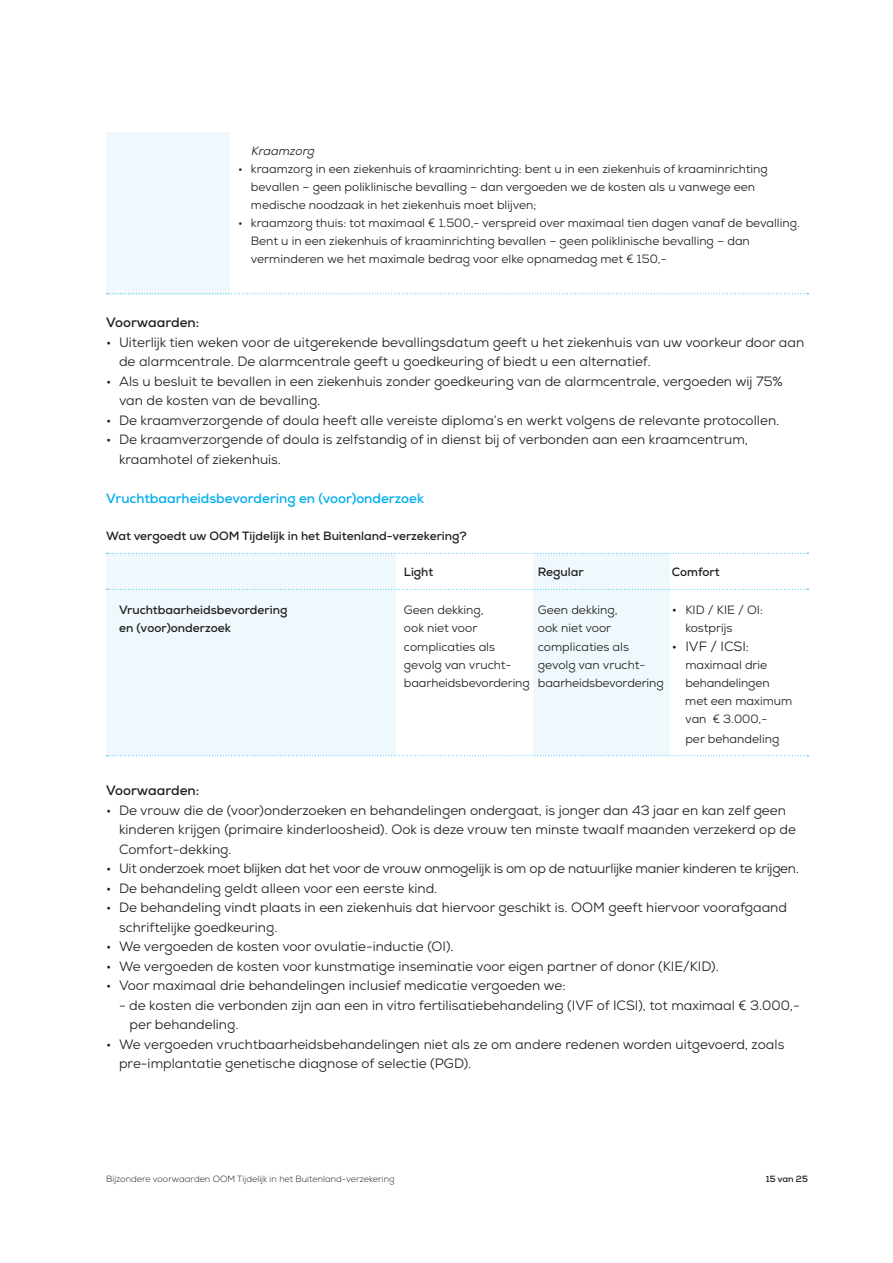
<style>
.page{position:relative;width:893px;height:1263px;background:#fff}
.page>*{position:absolute;margin:0;border:0;box-sizing:border-box;transform-origin:0 0}
.t1{font:13.5px/19.5px "Nexa";color:#221f1f}
.t2{font:13.5px "Nexa";letter-spacing:-.02em;color:#221f1f}
.t3{font:700 13.5px "Nexa";color:#00adef}
.t4{font:700 13.5px "Nexa";color:#221f1f}
.t5{font:12px/18px "Nexa";color:#221f1f}
.t6{font:700 12px/18px "Nexa";color:#221f1f}
.t7{font:italic 12px "Nexa";color:#221f1f}
.t8{font:300 9px "Nexa";color:#221f1f}
.t9{font:700 9px "Nexa";color:#221f1f}
.s1{font-size:13.5px}
</style>
<div class="page">
<div style="left:534px;top:554px;width:136px;height:202px;background:#eef8fd"></div>
<div style="left:106px;top:554px;width:289px;height:202px;background:#eef8fd"></div>
<div style="left:106px;top:132px;width:124px;height:162px;background:#eef8fd"></div>
<svg style="left:107px;top:293px;width:701px;height:1px"></svg>
<svg style="left:107px;top:553px;width:701px;height:1px"></svg>
<svg style="left:107px;top:589px;width:701px;height:1px"></svg>
<svg style="left:107px;top:755px;width:701px;height:1px"></svg>
<p class="t7" style="left:251px;top:145px;width:67px">Kraamzorg</p>
<p class="t5" style="left:251px;top:160px;width:518px;text-indent:-13px">• kraamzorg in een ziekenhuis of kraaminrichting: bent u in een ziekenhuis of kraaminrichting bevallen – geen poliklinische bevalling – dan vergoeden we de kosten als u vanwege een medische noodzaak in het ziekenhuis moet blijven;</p>
<p class="t5" style="left:251px;top:214px;width:550px;text-indent:-13px">• kraamzorg thuis: tot maximaal € 1.500,- verspreid over maximaal tien dagen vanaf de bevalling.<br>Bent u in een ziekenhuis of kraaminrichting bevallen – geen poliklinische bevalling – dan verminderen we het maximale bedrag voor elke opnamedag met € 150,-</p>
<p class="t4" style="left:106px;top:316px;width:95px">Voorwaarden:</p>
<p class="t1" style="left:119px;top:333px;width:687px;text-indent:-13px">• Uiterlijk tien weken voor de uitgerekende bevallingsdatum geeft u het ziekenhuis van uw voorkeur door aan de alarmcentrale. De alarmcentrale geeft u goedkeuring of biedt u een alternatief.</p>
<p class="t1" style="left:119px;top:372px;width:665px;text-indent:-13px">• Als u besluit te bevallen in een ziekenhuis zonder goedkeuring van de alarmcentrale, vergoeden wij 75% van de kosten van de bevalling.</p>
<p class="t1" style="left:106px;top:411px;width:674px">• De kraamverzorgende of doula heeft alle vereiste diploma’s en werkt volgens de relevante protocollen.</p>
<p class="t1" style="left:119px;top:431px;width:630px;text-indent:-13px">• De kraamverzorgende of doula is zelfstandig of in dienst bij of verbonden aan een kraamcentrum, kraamhotel of ziekenhuis.</p>
<p class="t3" style="left:106px;top:491px;width:319px">Vruchtbaarheidsbevordering en (voor)onderzoek</p>
<p class="t6" style="left:106px;top:528px;width:362px">Wat vergoedt uw OOM Tijdelijk in het Buitenland-verzekering?</p>
<p class="t6" style="left:404px;top:564px;width:31px">Light</p>
<p class="t6" style="left:538px;top:564px;width:47px">Regular</p>
<p class="t6" style="left:672px;top:564px;width:49px">Comfort</p>
<p class="t5" style="left:404px;top:601px;width:81px">Geen dekking,</p>
<p class="t5" style="left:538px;top:601px;width:81px">Geen dekking,</p>
<p class="t5" style="left:672px;top:601px;width:93px"><span class="s1">•</span> KID / KIE / OI:</p>
<p class="t5" style="left:404px;top:619px;width:75px">ook niet voor</p>
<p class="t5" style="left:538px;top:619px;width:75px">ook niet voor</p>
<p class="t5" style="left:685px;top:619px;width:49px">kostprijs</p>
<p class="t5" style="left:404px;top:639px;width:93px">complicaties als</p>
<p class="t5" style="left:538px;top:639px;width:93px">complicaties als</p>
<p class="t1" style="left:672px;top:638px;width:79px">• IVF / ICSI:</p>
<p class="t6" style="left:119px;top:601px;width:170px">Vruchtbaarheidsbevordering en (voor)onderzoek</p>
<p class="t5" style="left:404px;top:657px;width:109px">gevolg van vrucht-</p>
<p class="t5" style="left:538px;top:657px;width:109px">gevolg van vrucht-</p>
<p class="t5" style="left:685px;top:657px;width:83px">maximaal drie</p>
<p class="t5" style="left:404px;top:675px;width:261px">baarheidsbevordering baarheidsbevordering</p>
<p class="t5" style="left:685px;top:675px;width:108px">behandelingen met een maximum van € 3.000,-</p>
<p class="t5" style="left:685px;top:730px;width:95px">per behandeling</p>
<p class="t4" style="left:106px;top:784px;width:95px">Voorwaarden:</p>
<p class="t1" style="left:119px;top:801px;width:678px;text-indent:-13px">• De vrouw die de (voor)onderzoeken en behandelingen ondergaat, is jonger dan 43 jaar en kan zelf geen kinderen krijgen (primaire kinderloosheid). Ook is deze vrouw ten minste twaalf maanden verzekerd op de<br>Comfort-dekking.</p>
<p class="t2" style="left:106px;top:862px;width:694px">• Uit onderzoek moet blijken dat het voor de vrouw onmogelijk is om op de natuurlijke manier kinderen te krijgen.</p>
<p class="t1" style="left:106px;top:879px;width:333px">• De behandeling geldt alleen voor een eerste kind.</p>
<p class="t1" style="left:119px;top:899px;width:669px;text-indent:-13px">• De behandeling vindt plaats in een ziekenhuis dat hiervoor geschikt is. OOM geeft hiervoor voorafgaand schriftelijke goedkeuring.</p>
<p class="t1" style="left:106px;top:938px;width:349px">• We vergoeden de kosten voor ovulatie-inductie (OI).</p>
<p class="t1" style="left:106px;top:957px;width:614px">• We vergoeden de kosten voor kunstmatige inseminatie voor eigen partner of donor (KIE/KID).</p>
<p class="t1" style="left:106px;top:977px;width:461px">• Voor maximaal drie behandelingen inclusief medicatie vergoeden we:</p>
<p class="t1" style="left:130px;top:996px;width:672px;text-indent:-11px">- de kosten die verbonden zijn aan een in vitro fertilisatiebehandeling (IVF of ICSI), tot maximaal € 3.000,- per behandeling.</p>
<p class="t1" style="left:119px;top:1035px;width:667px;text-indent:-13px">• We vergoeden vruchtbaarheidsbehandelingen niet als ze om andere redenen worden uitgevoerd, zoals pre-implantatie genetische diagnose of selectie (PGD).</p>
<p class="t8" style="left:106px;top:1176px;width:290px">Bijzondere voorwaarden OOM Tijdelijk in het Buitenland-verzekering</p>
<p class="t9" style="left:766px;top:1175px;width:44px">15 van 25</p>
</div>
